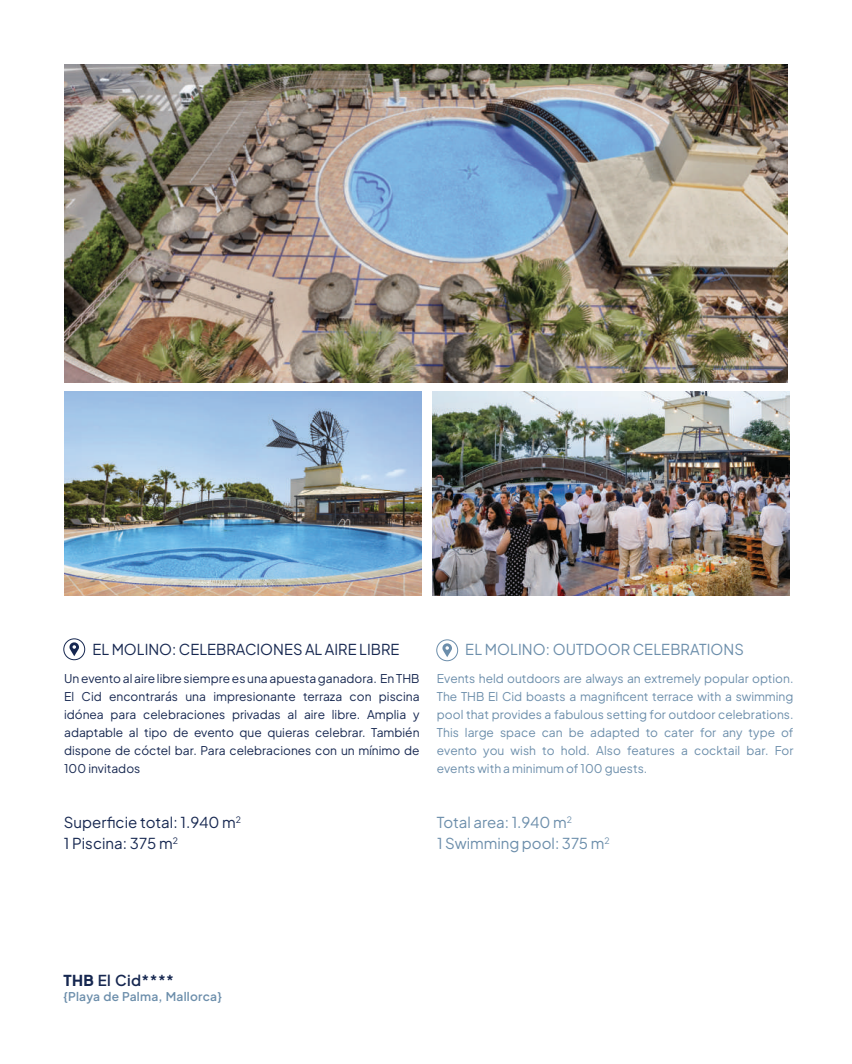
<style>
.page{position:relative;width:852px;height:1064px;background:#fff}
.page>*{position:absolute;margin:0;border:0;box-sizing:border-box;transform-origin:0 0}
.t1{font:15px/21px "Plus Jakarta Sans";color:#162750}
.t2{font:15px/21px "Plus Jakarta Sans";letter-spacing:.005em;color:#6c8eab}
.t3{font:600 15px "Plus Jakarta Sans";color:#162750}
.t4{font:12px/18px "Plus Jakarta Sans";color:#6c8eab;text-align:justify}
.t5{font:12px/18px "Plus Jakarta Sans";color:#162750;text-align:justify}
.t6{font:600 12px "Plus Jakarta Sans";letter-spacing:.02em;color:#6c8eab}
.s1{font-weight:800}
</style>
<div class="page">
<div style="left:436px;top:639px;width:21px;height:22px;border:1px solid #6c8eab;border-radius:50%"></div>
<svg style="left:442px;top:643px;width:9px;height:14px"></svg>
<img style="left:64px;top:64px;width:723px;height:318px">
<img style="left:432px;top:391px;width:356px;height:205px">
<img style="left:64px;top:391px;width:357px;height:205px">
<div style="left:64px;top:638px;width:21px;height:22px;border:1px solid #162750;border-radius:50%"></div>
<svg style="left:69px;top:642px;width:10px;height:14px"></svg>
<p class="t1" style="left:92px;top:638px;width:308px">EL MOLINO: CELEBRACIONES AL AIRE LIBRE</p>
<p class="t2" style="left:465px;top:638px;width:280px">EL MOLINO: OUTDOOR CELEBRATIONS</p>
<p class="t5" style="left:64px;top:668px;width:357px">Un evento al aire libre siempre es una apuesta ganadora. En THB El Cid encontrarás una impresionante terraza con piscina idónea para celebraciones privadas al aire libre. Amplia y adaptable al tipo de evento que quieras celebrar. También dispone de cóctel bar. Para celebraciones con un mínimo de 100 invitados</p>
<p class="t4" style="left:436px;top:668px;width:358px">Events held outdoors are always an extremely popular option.<br>The THB El Cid boasts a magnificent terrace with a swimming pool that provides a fabulous setting for outdoor celebrations.<br>This large space can be adapted to cater for any type of evento you wish to hold. Also features a cocktail bar. For events with a minimum of 100 guests.</p>
<p class="t1" style="left:64px;top:811px;width:179px">Superficie total: 1.940 m<sup>2<br></sup>1 Piscina: 375 m<sup>2</sup></p>
<p class="t2" style="left:436px;top:811px;width:174px">Total area: 1.940 m<sup>2<br></sup>1 Swimming pool: 375 m<sup>2</sup></p>
<p class="t3" style="left:63px;top:970px;width:112px"><span class="s1">THB</span> El Cid****</p>
<p class="t6" style="left:63px;top:988px;width:160px">{Playa de Palma, Mallorca}</p>
</div>
